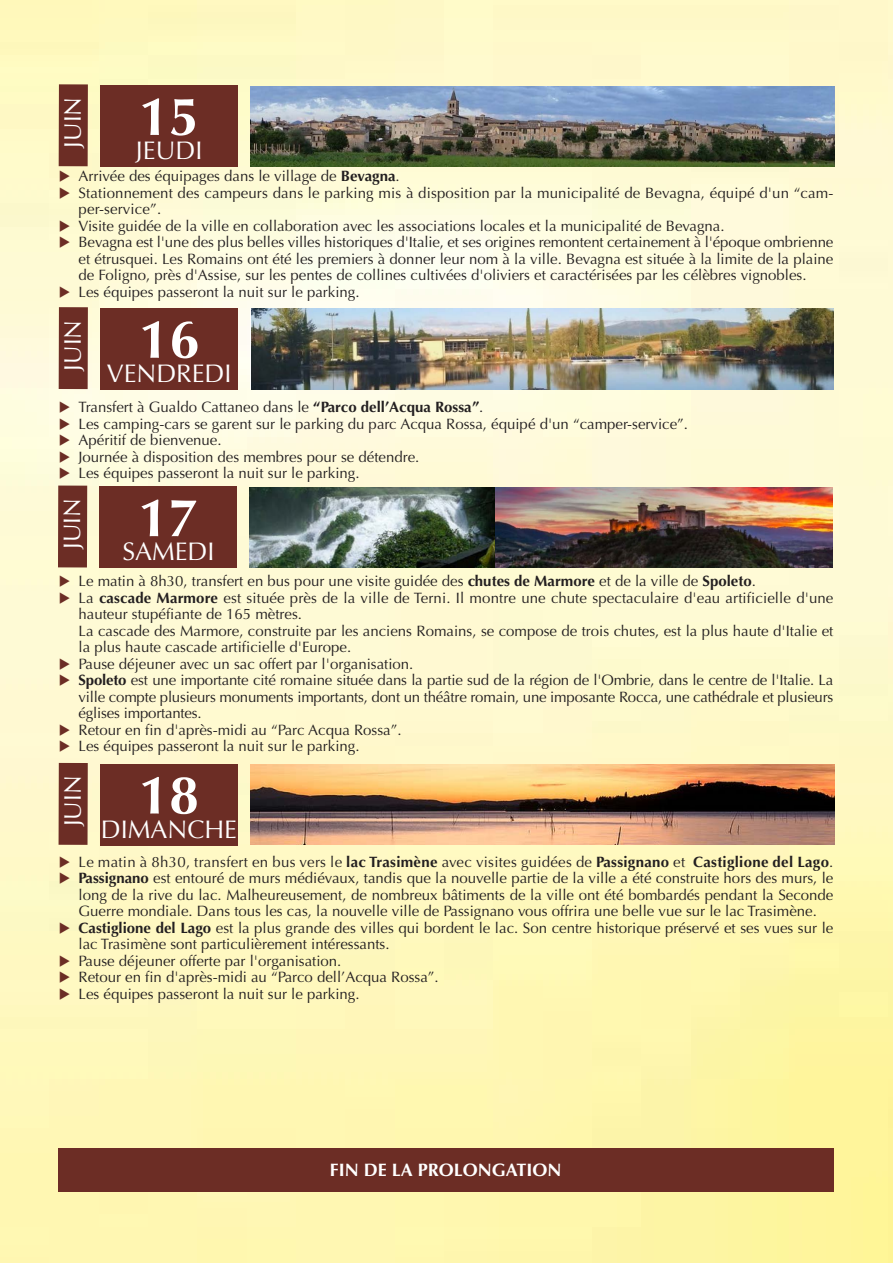
<style>
.page{position:relative;width:893px;height:1263px;background:#fff}
.page>*{position:absolute;margin:0;border:0;box-sizing:border-box;transform-origin:0 0}
.t1{font:700 54px "Optima";color:#fff}
.t2{font:25.5px "Optima";color:#fff}
.t3{font:24px "Optima";letter-spacing:-.005em;color:#fff}
.t4{font:700 18px "Optima";color:#fff}
.t5{font:15px/16.5px "Optima";color:#231f20}
.t6{font:15px "Optima";letter-spacing:.02em;color:#231f20}
.s1{color:#6c2d25}
.s2{font-weight:700}
</style>
<div class="page">
<img style="left:0;top:0;width:893px;height:1263px">
<div style="left:58px;top:1148px;width:775px;height:43px;background:#6c2d25"></div>
<img style="left:251px;top:309px;width:582px;height:80px">
<div style="left:59px;top:307px;width:29px;height:82px;background:#6c2d25"></div>
<div style="left:100px;top:308px;width:138px;height:82px;background:#6c2d25"></div>
<img style="left:250px;top:487px;width:246px;height:80px">
<div style="left:58px;top:486px;width:29px;height:81px;background:#6c2d25"></div>
<div style="left:100px;top:486px;width:137px;height:82px;background:#6c2d25"></div>
<img style="left:496px;top:487px;width:337px;height:80px">
<img style="left:250px;top:764px;width:584px;height:81px">
<div style="left:59px;top:763px;width:29px;height:82px;background:#6c2d25"></div>
<div style="left:100px;top:764px;width:138px;height:82px;background:#6c2d25"></div>
<img style="left:250px;top:86px;width:584px;height:80px">
<div style="left:59px;top:84px;width:29px;height:82px;background:#6c2d25"></div>
<div style="left:100px;top:85px;width:138px;height:82px;background:#6c2d25"></div>
<h3 class="t3" style="left:59px;top:148px;width:52px;rotate:-90deg">JUIN</h3>
<h1 class="t1" style="left:139px;top:85px;width:62px">15</h1>
<h2 class="t2" style="left:136px;top:135px;width:68px">JEUDI</h2>
<p class="t5" style="left:59px;top:168px;width:342px"><span class="s1">◆</span> Arrivée des équipages dans le village de <span class="s2">Bevagna</span>.</p>
<p class="t5" style="left:79px;top:185px;width:756px;text-indent:-20px"><span class="s1">◆</span> Stationnement des campeurs dans le parking mis à disposition par la municipalité de Bevagna, équipé d'un “cam&shy;per-service”.</p>
<p class="t5" style="left:59px;top:218px;width:667px"><span class="s1">◆</span> Visite guidée de la ville en collaboration avec les associations locales et la municipalité de Bevagna.</p>
<p class="t5" style="left:79px;top:234px;width:756px;text-align:justify;text-indent:-20px"><span class="s1">◆</span> Bevagna est l'une des plus belles villes historiques d'Italie, et ses origines remontent certainement à l'époque ombrienne et étrusquei. Les Romains ont été les premiers à donner leur nom à la ville. Bevagna est située à la limite de la plaine de Foligno, près d'Assise, sur les pentes de collines cultivées d'oliviers et caractérisées par les célèbres vignobles.</p>
<p class="t5" style="left:59px;top:284px;width:302px"><span class="s1">◆</span> Les équipes passeront la nuit sur le parking.</p>
<h3 class="t3" style="left:59px;top:371px;width:52px;rotate:-90deg">JUIN</h3>
<h1 class="t1" style="left:139px;top:308px;width:62px">16</h1>
<h2 class="t2" style="left:107px;top:358px;width:126px">VENDREDI</h2>
<p class="t5" style="left:59px;top:399px;width:426px"><span class="s1">◆</span> Transfert à Gualdo Cattaneo dans le <span class="s2">“Parco dell’Acqua Rossa”</span>.</p>
<p class="t5" style="left:59px;top:416px;width:631px"><span class="s1">◆</span> Les camping-cars se garent sur le parking du parc Acqua Rossa, équipé d'un “camper-service”.</p>
<p class="t5" style="left:59px;top:432px;width:164px"><span class="s1">◆</span> Apéritif de bienvenue.</p>
<p class="t5" style="left:59px;top:449px;width:362px"><span class="s1">◆</span> Journée à disposition des membres pour se détendre.</p>
<p class="t5" style="left:59px;top:465px;width:302px"><span class="s1">◆</span> Les équipes passeront la nuit sur le parking.</p>
<h3 class="t3" style="left:58px;top:549px;width:52px;rotate:-90deg">JUIN</h3>
<h1 class="t1" style="left:138px;top:486px;width:62px">17</h1>
<h2 class="t2" style="left:122px;top:537px;width:94px">SAMEDI</h2>
<p class="t5" style="left:59px;top:573px;width:699px"><span class="s1">◆</span> Le matin à 8h30, transfert en bus pour une visite guidée des <span class="s2">chutes de Marmore</span> et de la ville de <span class="s2">Spoleto</span>.</p>
<p class="t5" style="left:79px;top:590px;width:756px;text-indent:-20px"><span class="s1">◆</span> La <span class="s2">cascade Marmore</span> est située près de la ville de Terni. Il montre une chute spectaculaire d'eau artificielle d'une hauteur stupéfiante de 165 mètres.<br>La cascade des Marmore, construite par les anciens Romains, se compose de trois chutes, est la plus haute d'Italie et la plus haute cascade artificielle d'Europe.</p>
<p class="t5" style="left:59px;top:656px;width:356px"><span class="s1">◆</span> Pause déjeuner avec un sac offert par l'organisation.</p>
<p class="t5" style="left:79px;top:672px;width:756px;text-align:justify;text-indent:-20px"><span class="s1">◆</span> <span class="s2">Spoleto</span> est une importante cité romaine située dans la partie sud de la région de l'Ombrie, dans le centre de l'Italie. La ville compte plusieurs monuments importants, dont un théâtre romain, une imposante Rocca, une cathédrale et plusieurs églises importantes.</p>
<p class="t5" style="left:59px;top:722px;width:344px"><span class="s1">◆</span> Retour en fin d'après-midi au “Parc Acqua Rossa”.</p>
<p class="t5" style="left:59px;top:738px;width:302px"><span class="s1">◆</span> Les équipes passeront la nuit sur le parking.</p>
<h3 class="t3" style="left:59px;top:826px;width:52px;rotate:-90deg">JUIN</h3>
<h1 class="t1" style="left:139px;top:764px;width:62px">18</h1>
<h2 class="t2" style="left:101px;top:814px;width:138px">DIMANCHE</h2>
<p class="t6" style="left:59px;top:853px;width:776px"><span class="s1">◆</span> Le matin à 8h30, transfert en bus vers le <span class="s2">lac Trasimène</span> avec visites guidées de <span class="s2">Passignano</span> et <span class="s2">Castiglione del Lago</span>.</p>
<p class="t5" style="left:79px;top:870px;width:756px;text-align:justify;text-indent:-20px"><span class="s1">◆</span> <span class="s2">Passignano</span> est entouré de murs médiévaux, tandis que la nouvelle partie de la ville a été construite hors des murs, le long de la rive du lac. Malheureusement, de nombreux bâtiments de la ville ont été bombardés pendant la Seconde Guerre mondiale. Dans tous les cas, la nouvelle ville de Passignano vous offrira une belle vue sur le lac Trasimène.</p>
<p class="t5" style="left:79px;top:920px;width:756px;text-indent:-20px"><span class="s1">◆</span> <span class="s2">Castiglione del Lago</span> est la plus grande des villes qui bordent le lac. Son centre historique préservé et ses vues sur le lac Trasimène sont particulièrement intéressants.</p>
<p class="t5" style="left:59px;top:953px;width:284px"><span class="s1">◆</span> Pause déjeuner offerte par l'organisation.</p>
<p class="t5" style="left:59px;top:969px;width:381px"><span class="s1">◆</span> Retour en fin d'après-midi au “Parco dell’Acqua Rossa”.</p>
<p class="t5" style="left:59px;top:986px;width:302px"><span class="s1">◆</span> Les équipes passeront la nuit sur le parking.</p>
<p class="t4" style="left:330px;top:1159px;width:233px">FIN DE LA PROLONGATION</p>
</div>
